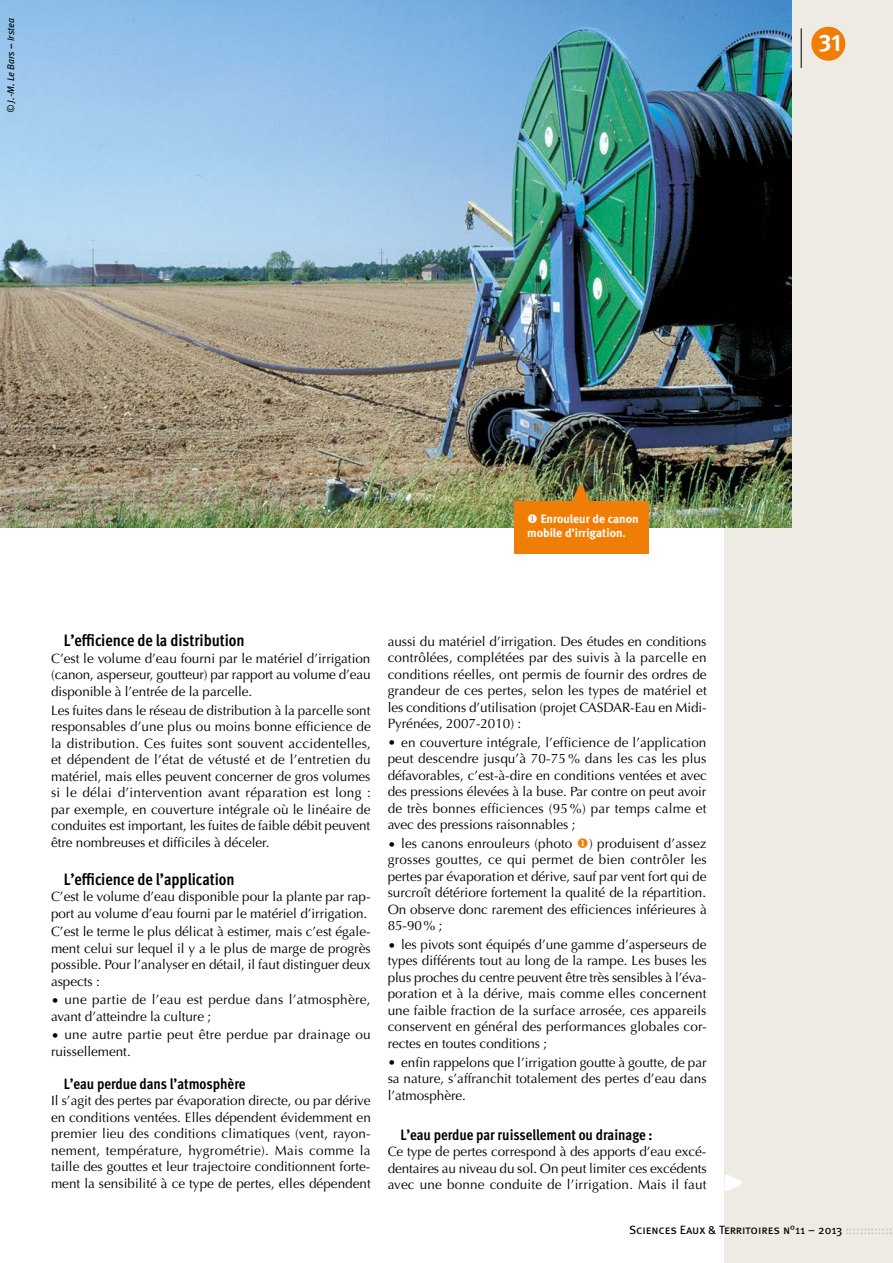
<style>
.page{position:relative;width:893px;height:1263px;background:#fff}
.page>*{position:absolute;margin:0;border:0;box-sizing:border-box;transform-origin:0 0}
.t1{font:24px "Meta Bold Caps Expert";color:#fff}
.t2{font:700 16.5px "Meta Cond OT";color:#000}
.t3{font:700 15px "Meta Cond OT";color:#000}
.t4{font:13.5px/16.5px "Optima";letter-spacing:-.005em;color:#000;text-align:justify}
.t5{font:13.5px/16.5px "Optima";letter-spacing:.02em;color:#000}
.t6{font:12px "Meta Book Caps";color:#000}
.t7{font:12px/13.5px "Meta Bold LF";color:#fff}
.t8{font:italic 9.75px "Meta Book LF";letter-spacing:-.01em;color:#000}
.s1{font-family:"Meta Bold LF"}
.s2{color:#f07e06}
.s3{color:#bfc0c1}
</style>
<div class="page">
<div style="left:724px;top:0;width:169px;height:1263px;background:#eeebe5"></div>
<img style="left:0;top:0;width:792px;height:527px">
<svg style="left:568px;top:476px;width:24px;height:25px"></svg>
<div style="left:514px;top:501px;width:135px;height:52px;background:#f07e06"></div>
<svg style="left:725px;top:1175px;width:17px;height:16px"></svg>
<div style="left:811px;top:27px;width:34px;height:34px;background:#f07e06;border-radius:50%"></div>
<hr style="left:801px;top:28px;width:1px;height:40px;background:#000">
<p class="t8" style="left:5px;top:113px;width:96px;rotate:-90deg">© J.-M. Le Bars <span class="s1">–</span> Irstea</p>
<h1 class="t1" style="left:819px;top:28px;width:24px">31</h1>
<p class="t7" style="left:527px;top:512px;width:113px">◆ Enrouleur de canon mobile d’irrigation.</p>
<p class="t2" style="left:64px;top:630px;width:182px">L’efficience de la distribution</p>
<p class="t4" style="left:51px;top:650px;width:321px">C’est le volume d’eau fourni par le matériel d’irrigation (canon, asperseur, goutteur) par rapport au volume d’eau disponible à l’entrée de la parcelle.</p>
<p class="t4" style="left:51px;top:702px;width:321px">Les fuites dans le réseau de distribution à la parcelle sont responsables d’une plus ou moins bonne efficience de la distribution. Ces fuites sont souvent accidentelles, et dépendent de l’état de vétusté et de l’entretien du matériel, mais elles peuvent concerner de gros volumes si le délai d’intervention avant réparation est long : par exemple, en couverture intégrale où le linéaire de conduites est important, les fuites de faible débit peuvent être nombreuses et difficiles à déceler.</p>
<p class="t2" style="left:64px;top:868px;width:172px">L’efficience de l’application</p>
<p class="t4" style="left:51px;top:888px;width:321px">C’est le volume d’eau disponible pour la plante par rap&shy;port au volume d’eau fourni par le matériel d’irrigation.</p>
<p class="t4" style="left:51px;top:923px;width:321px">C’est le terme le plus délicat à estimer, mais c’est égale&shy;ment celui sur lequel il y a le plus de marge de progrès possible. Pour l’analyser en détail, il faut distinguer deux aspects :</p>
<p class="t5" style="left:51px;top:992px;width:321px">• une partie de l’eau est perdue dans l’atmosphère, avant d’atteindre la culture ;</p>
<p class="t5" style="left:51px;top:1027px;width:321px">• une autre partie peut être perdue par drainage ou ruissellement.</p>
<p class="t3" style="left:64px;top:1074px;width:183px">L’eau perdue dans l’atmosphère</p>
<p class="t4" style="left:51px;top:1092px;width:321px">Il s’agit des pertes par évaporation directe, ou par dérive en conditions ventées. Elles dépendent évidemment en premier lieu des conditions climatiques (vent, rayon&shy;nement, température, hygrométrie). Mais comme la taille des gouttes et leur trajectoire conditionnent forte&shy;ment la sensibilité à ce type de pertes, elles dépendent</p>
<p class="t4" style="left:388px;top:633px;width:321px">aussi du matériel d’irrigation. Des études en conditions contrôlées, complétées par des suivis à la parcelle en conditions réelles, ont permis de fournir des ordres de grandeur de ces pertes, selon les types de matériel et les conditions d’utilisation (projet CASDAR-Eau en Midi-Pyrénées, 2007-2010) :</p>
<p class="t4" style="left:388px;top:734px;width:321px">• en couverture intégrale, l’efficience de l’application peut descendre jusqu’à 70-75 % dans les cas les plus défavorables, c’est-à-dire en conditions ventées et avec des pressions élevées à la buse. Par contre on peut avoir de très bonnes efficiences (95 %) par temps calme et avec des pressions raisonnables ;</p>
<p class="t4" style="left:388px;top:835px;width:321px">• les canons enrouleurs (photo <span class="s2">◆</span>) produisent d’assez grosses gouttes, ce qui permet de bien contrôler les pertes par évaporation et dérive, sauf par vent fort qui de surcroît détériore fortement la qualité de la répartition.<br>On observe donc rarement des efficiences inférieures à 85-90% ;</p>
<p class="t4" style="left:388px;top:936px;width:321px">• les pivots sont équipés d’une gamme d’asperseurs de types différents tout au long de la rampe. Les buses les plus proches du centre peuvent être très sensibles à l’éva&shy;poration et à la dérive, mais comme elles concernent une faible fraction de la surface arrosée, ces appareils conservent en général des performances globales cor&shy;rectes en toutes conditions ;</p>
<p class="t4" style="left:388px;top:1054px;width:321px">• enfin rappelons que l’irrigation goutte à goutte, de par sa nature, s’affranchit totalement des pertes d’eau dans l’atmosphère.</p>
<p class="t3" style="left:400px;top:1125px;width:254px">L’eau perdue par ruissellement ou drainage :</p>
<p class="t4" style="left:388px;top:1143px;width:321px">Ce type de pertes correspond à des apports d’eau excé&shy;dentaires au niveau du sol. On peut limiter ces excédents avec une bonne conduite de l’irrigation. Mais il faut</p>
<p class="t6" style="left:629px;top:1223px;width:265px">Sciences Eaux &amp; Territoires n°11 – 2013 <span class="s3">:::::::::::::</span></p>
</div>
